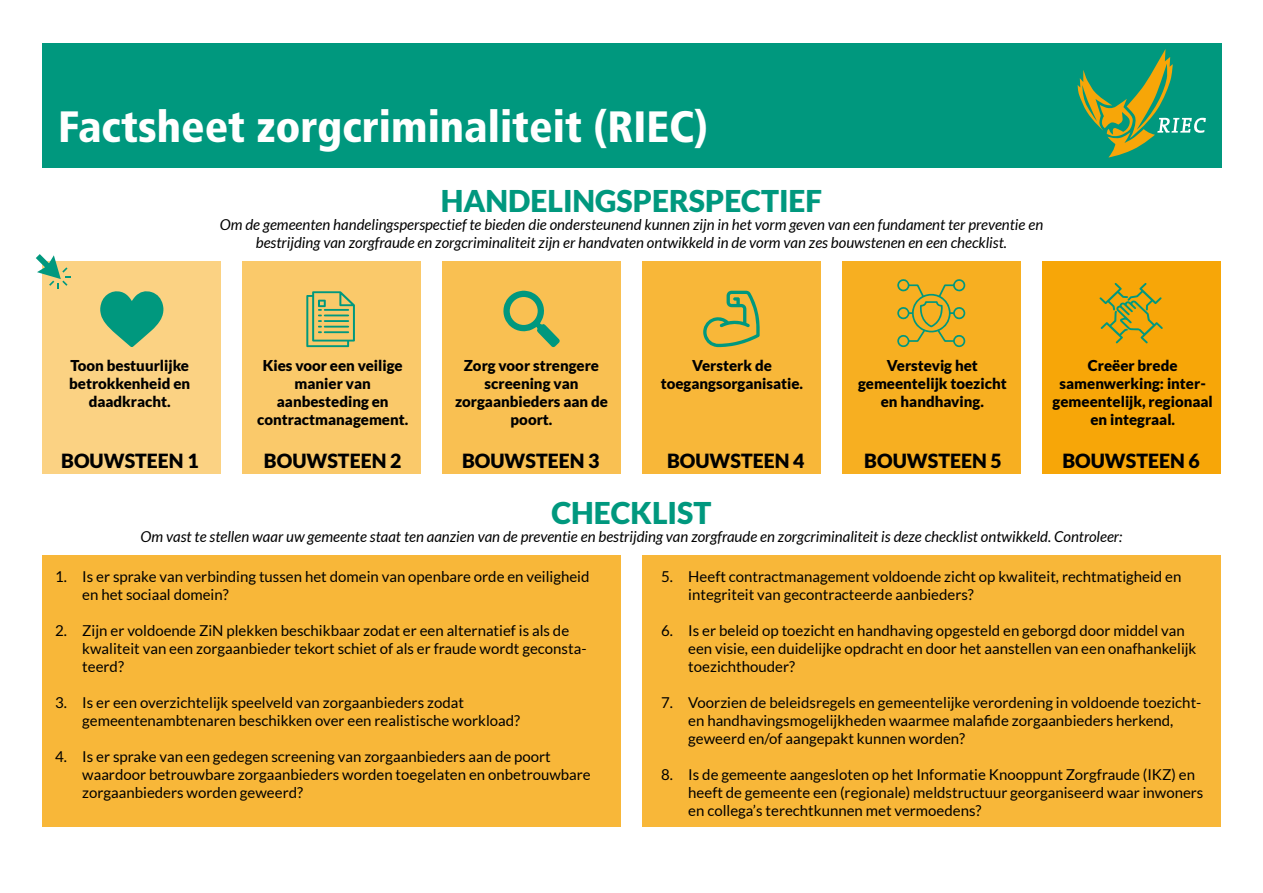
<style>
.page{position:relative;width:1263px;height:893px;background:#fff}
.page>*{position:absolute;margin:0;border:0;box-sizing:border-box;transform-origin:0 0}
.t1{font:900 condensed 43.8px "Frutiger";color:#fff}
.t2{font:900 30px "Lato";color:#00987e}
.t3{font:900 19.5px "Lato";color:#000}
.t4{font:15px/18px "Lato";color:#000}
.t5{font:italic 15px/18px "Lato";color:#000;text-align:center}
.t6{font:900 15px/18px "Lato";color:#000;text-align:center}
</style>
<div class="page">
<div style="left:642px;top:556px;width:578px;height:271px;background:#f8b739"></div>
<div style="left:43px;top:556px;width:578px;height:271px;background:#f8b739"></div>
<div style="left:43px;top:44px;width:1179px;height:124px;background:#00987e"></div>
<svg style="left:1078px;top:49px;width:128px;height:108px"></svg>
<div style="left:43px;top:261px;width:178px;height:213px;background:#fbd283"></div>
<svg style="left:100px;top:291px;width:63px;height:56px"></svg>
<div style="left:242px;top:261px;width:179px;height:213px;background:#fac96a"></div>
<svg style="left:306px;top:291px;width:49px;height:56px"></svg>
<div style="left:442px;top:261px;width:179px;height:213px;background:#f9c052"></div>
<svg style="left:503px;top:291px;width:57px;height:56px"></svg>
<div style="left:642px;top:261px;width:179px;height:213px;background:#f8b739"></div>
<svg style="left:703px;top:291px;width:57px;height:56px"></svg>
<div style="left:842px;top:261px;width:178px;height:213px;background:#f7af21"></div>
<svg style="left:897px;top:279px;width:68px;height:69px"></svg>
<div style="left:1042px;top:261px;width:178px;height:213px;background:#f7a608"></div>
<svg style="left:1099px;top:283px;width:64px;height:60px"></svg>
<svg style="left:36px;top:254px;width:35px;height:35px"></svg>
<h1 class="t1" style="left:58px;top:101px;width:651px">Factsheet zorgcriminaliteit (RIEC)</h1>
<h2 class="t2" style="left:441px;top:184px;width:383px">HANDELINGSPERSPECTIEF</h2>
<p class="t5" style="left:220px;top:216px;width:825px">Om de gemeenten handelingsperspectief te bieden die ondersteunend kunnen zijn in het vorm geven van een fundament ter preventie en bestrijding van zorgfraude en zorgcriminaliteit zijn er handvaten ontwikkeld in de vorm van zes bouwstenen en een checklist.</p>
<p class="t6" style="left:69px;top:357px;width:123px">Toon bestuurlijke betrokkenheid en daadkracht.</p>
<h3 class="t3" style="left:61px;top:449px;width:139px">BOUWSTEEN 1</h3>
<p class="t6" style="left:257px;top:357px;width:153px">Kies voor een veilige manier van aanbesteding en contractmanagement.</p>
<h3 class="t3" style="left:264px;top:449px;width:139px">BOUWSTEEN 2</h3>
<p class="t6" style="left:455px;top:357px;width:155px">Zorg voor strengere screening van zorgaanbieders aan de poort.</p>
<h3 class="t3" style="left:462px;top:449px;width:139px">BOUWSTEEN 3</h3>
<p class="t6" style="left:661px;top:357px;width:144px">Versterk de toegangsorganisatie.</p>
<h3 class="t3" style="left:667px;top:449px;width:139px">BOUWSTEEN 4</h3>
<p class="t6" style="left:858px;top:357px;width:150px">Verstevig het gemeentelijk toezicht en handhaving.</p>
<h3 class="t3" style="left:864px;top:449px;width:139px">BOUWSTEEN 5</h3>
<p class="t6" style="left:1052px;top:357px;width:162px">Creëer brede samenwerking: inter&shy;gemeentelijk, regionaal en integraal.</p>
<h3 class="t3" style="left:1062px;top:449px;width:139px">BOUWSTEEN 6</h3>
<h2 class="t2" style="left:551px;top:495px;width:161px">CHECKLIST</h2>
<p class="t5" style="left:141px;top:528px;width:983px">Om vast te stellen waar uw gemeente staat ten aanzien van de preventie en bestrijding van zorgfraude en zorgcriminaliteit is deze checklist ontwikkeld. Controleer:</p>
<p class="t4" style="left:82px;top:567px;width:509px;text-indent:-27px">1. Is er sprake van verbinding tussen het domein van openbare orde en veiligheid en het sociaal domein?</p>
<p class="t4" style="left:82px;top:621px;width:506px;text-indent:-27px">2. Zijn er voldoende ZiN plekken beschikbaar zodat er een alternatief is als de kwaliteit van een zorgaanbieder tekort schiet of als er fraude wordt geconsta&shy;teerd?</p>
<p class="t4" style="left:82px;top:693px;width:439px;text-indent:-27px">3. Is er een overzichtelijk speelveld van zorgaanbieders zodat gemeentenambtenaren beschikken over een realistische workload?</p>
<p class="t4" style="left:82px;top:747px;width:510px;text-indent:-27px">4. Is er sprake van een gedegen screening van zorgaanbieders aan de poort waardoor betrouwbare zorgaanbieders worden toegelaten en onbetrouwbare zorgaanbieders worden geweerd?</p>
<p class="t4" style="left:688px;top:567px;width:495px;text-indent:-27px">5. Heeft contractmanagement voldoende zicht op kwaliteit, rechtmatigheid en integriteit van gecontracteerde aanbieders?</p>
<p class="t4" style="left:688px;top:621px;width:510px;text-indent:-27px">6. Is er beleid op toezicht en handhaving opgesteld en geborgd door middel van een visie, een duidelijke opdracht en door het aanstellen van een onafhankelijk toezichthouder?</p>
<p class="t4" style="left:688px;top:693px;width:515px;text-indent:-27px">7. Voorzien de beleidsregels en gemeentelijke verordening in voldoende toezicht&shy;en handhavingsmogelijkheden waarmee malafide zorgaanbieders herkend, geweerd en/of aangepakt kunnen worden?</p>
<p class="t4" style="left:688px;top:765px;width:517px;text-indent:-27px">8. Is de gemeente aangesloten op het Informatie Knooppunt Zorgfraude (IKZ) en heeft de gemeente een (regionale) meldstructuur georganiseerd waar inwoners en collega’s terechtkunnen met vermoedens?</p>
</div>
